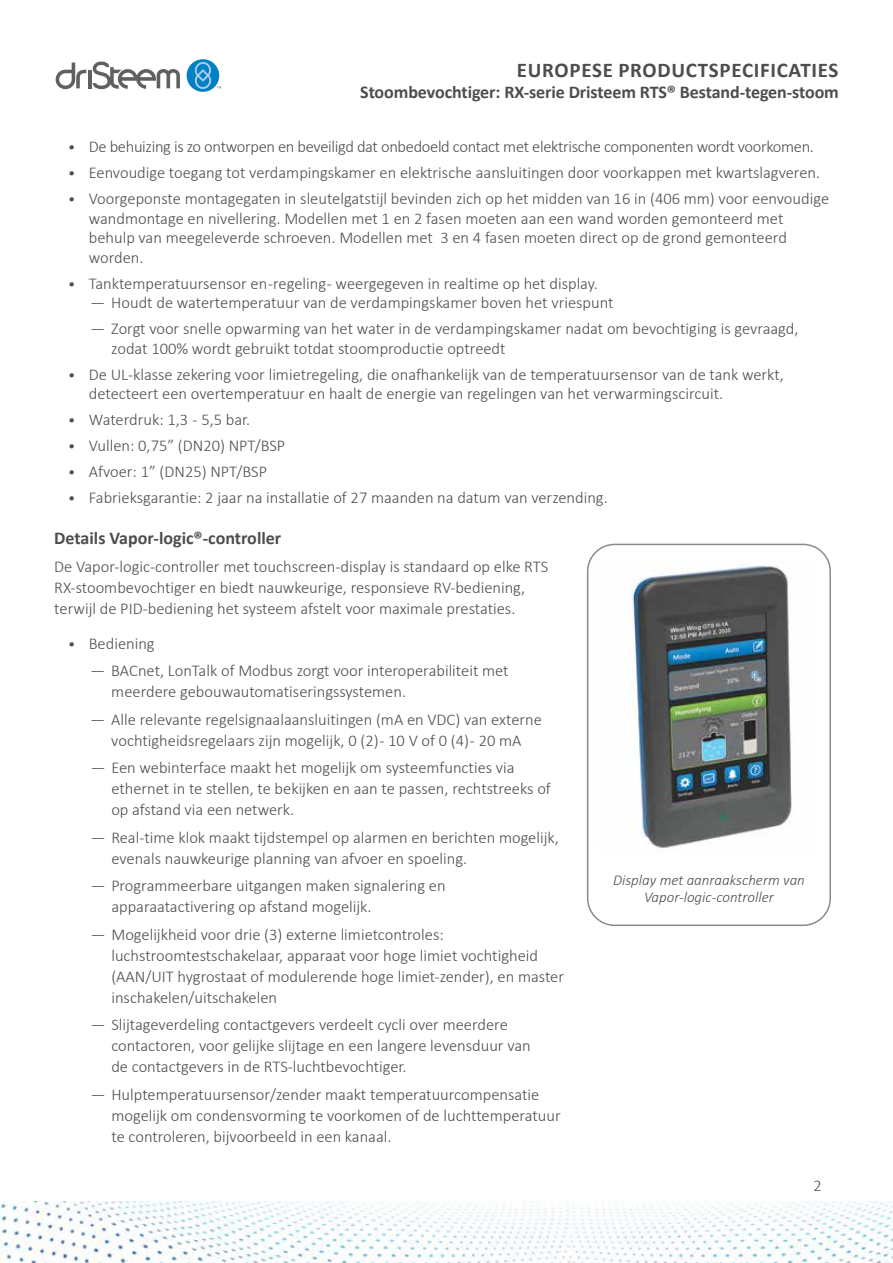
<style>
.page{position:relative;width:893px;height:1263px;background:#fff}
.page>*{position:absolute;margin:0;border:0;box-sizing:border-box;transform-origin:0 0}
.t1{font:700 21px "Calibri";letter-spacing:.035em;color:#4d4d4f}
.t2{font:700 18px "Calibri";letter-spacing:-.005em;color:#4d4d4f}
.t3{font:300 16.5px/21px "Calibri";color:#4d4d4f}
.t4{font:300 16.5px "Calibri";letter-spacing:-.02em;color:#4d4d4f}
.t5{font:italic 300 15px/16.5px "Calibri";color:#4d4d4f;text-align:center}
.s1{font-style:italic;font-size:15px}
.s2{font-style:italic}
</style>
<div class="page">
<div style="left:187px;top:59px;width:32px;height:33px;background:#0081c6;border-radius:50%"></div>
<hr style="left:88px;top:70px;width:3px;height:18px;background:#5f6062">
<svg style="left:56px;top:63px;width:30px;height:26px"></svg>
<svg style="left:92px;top:62px;width:88px;height:27px"></svg>
<svg style="left:194px;top:62px;width:27px;height:27px"></svg>
<img style="left:0;top:1201px;width:893px;height:62px">
<div style="left:587px;top:544px;width:244px;height:382px;border:2px solid #888a8d;border-radius:27px"></div>
<img style="left:630px;top:564px;width:163px;height:288px">
<p class="t1" style="left:517px;top:55px;width:323px">EUROPESE PRODUCTSPECIFICATIES</p>
<p class="t2" style="left:360px;top:79px;width:480px">Stoombevochtiger: RX-serie Dristeem RTS® Bestand-tegen-stoom</p>
<p class="t4" style="left:68px;top:137px;width:748px"><span class="s1">•</span> De behuizing is zo ontworpen en beveiligd dat onbedoeld contact met elektrische componenten wordt voorkomen.</p>
<p class="t3" style="left:68px;top:162px;width:754px"><span class="s1">•</span> Eenvoudige toegang tot verdampingskamer en elektrische aansluitingen door voorkappen met kwartslagveren.</p>
<p class="t3" style="left:89px;top:189px;width:742px;line-height:19.5px;text-indent:-21px"><span class="s1">•</span> Voorgeponste montagegaten in sleutelgatstijl bevinden zich op het midden van 16 in (406 mm) voor eenvoudige wandmontage en nivellering. Modellen met 1 en 2 fasen moeten aan een wand worden gemonteerd met behulp van meegeleverde schroeven. Modellen met 3 en 4 fasen moeten direct op de grond gemonteerd worden.</p>
<p class="t3" style="left:68px;top:273px;width:532px"><span class="s1">•</span> Tanktemperatuursensor en -regeling - weergegeven in realtime op het display.</p>
<p class="t3" style="left:90px;top:292px;width:525px"><span class="s2">—</span> Houdt de watertemperatuur van de verdampingskamer boven het vriespunt</p>
<p class="t3" style="left:111px;top:319px;width:689px;line-height:19.5px;text-indent:-21px"><span class="s2">—</span> Zorgt voor snelle opwarming van het water in de verdampingskamer nadat om bevochtiging is gevraagd, zodat 100% wordt gebruikt totdat stoomproductie optreedt</p>
<p class="t3" style="left:89px;top:364px;width:697px;line-height:19.5px;text-indent:-21px"><span class="s1">•</span> De UL-klasse zekering voor limietregeling, die onafhankelijk van de temperatuursensor van de tank werkt, detecteert een overtemperatuur en haalt de energie van regelingen van het verwarmingscircuit.</p>
<p class="t3" style="left:68px;top:409px;width:184px"><span class="s1">•</span> Waterdruk: 1,3 - 5,5 bar.</p>
<p class="t3" style="left:68px;top:435px;width:219px"><span class="s1">•</span> Vullen: 0,75” (DN20) NPT/BSP</p>
<p class="t3" style="left:68px;top:461px;width:201px"><span class="s1">•</span> Afvoer: 1” (DN25) NPT/BSP</p>
<p class="t3" style="left:68px;top:487px;width:541px"><span class="s1">•</span> Fabrieksgarantie: 2 jaar na installatie of 27 maanden na datum van verzending.</p>
<p class="t2" style="left:54px;top:526px;width:228px">Details Vapor-logic®-controller</p>
<p class="t3" style="left:54px;top:556px;width:495px">De Vapor-logic-controller met touchscreen-display is standaard op elke RTS<br>RX-stoombevochtiger en biedt nauwkeurige, responsieve RV-bediening, terwijl de PID-bediening het systeem afstelt voor maximale prestaties.</p>
<p class="t3" style="left:68px;top:632px;width:88px"><span class="s1">•</span> Bediening</p>
<p class="t3" style="left:111px;top:660px;width:399px;text-indent:-21px"><span class="s2">—</span> BACnet, LonTalk of Modbus zorgt voor interoperabiliteit met meerdere gebouwautomatiseringssystemen.</p>
<p class="t3" style="left:90px;top:708px;width:453px;text-align:center"><span class="s2">—</span> Alle relevante regelsignaalaansluitingen (mA en VDC) van externe vochtigheidsregelaars zijn mogelijk, 0 (2) - 10 V of 0 (4) - 20 mA</p>
<p class="t3" style="left:111px;top:757px;width:441px;text-indent:-21px"><span class="s2">—</span> Een webinterface maakt het mogelijk om systeemfuncties via ethernet in te stellen, te bekijken en aan te passen, rechtstreeks of op afstand via een netwerk.</p>
<p class="t3" style="left:111px;top:826px;width:449px;text-indent:-21px"><span class="s2">—</span> Real-time klok maakt tijdstempel op alarmen en berichten mogelijk, evenals nauwkeurige planning van afvoer en spoeling.</p>
<p class="t3" style="left:111px;top:875px;width:336px;text-indent:-21px"><span class="s2">—</span> Programmeerbare uitgangen maken signalering en apparaatactivering op afstand mogelijk.</p>
<p class="t3" style="left:111px;top:923px;width:454px;text-indent:-21px"><span class="s2">—</span> Mogelijkheid voor drie (3) externe limietcontroles: luchstroomtestschakelaar, apparaat voor hoge limiet vochtigheid (AAN/UIT hygrostaat of modulerende hoge limiet-zender), en master inschakelen/uitschakelen</p>
<p class="t3" style="left:111px;top:1014px;width:421px;text-indent:-21px"><span class="s2">—</span> Slijtageverdeling contactgevers verdeelt cycli over meerdere contactoren, voor gelijke slijtage en een langere levensduur van de contactgevers in de RTS-luchtbevochtiger.</p>
<p class="t3" style="left:111px;top:1083px;width:451px;text-indent:-21px"><span class="s2">—</span> Hulptemperatuursensor/zender maakt temperatuurcompensatie mogelijk om condensvorming te voorkomen of de luchttemperatuur te controleren, bijvoorbeeld in een kanaal.</p>
<p class="t5" style="left:613px;top:872px;width:193px">Display met aanraakscherm van<br>Vapor-logic-controller</p>
<p class="t3" style="left:813px;top:1174px;width:10px">2</p>
</div>
